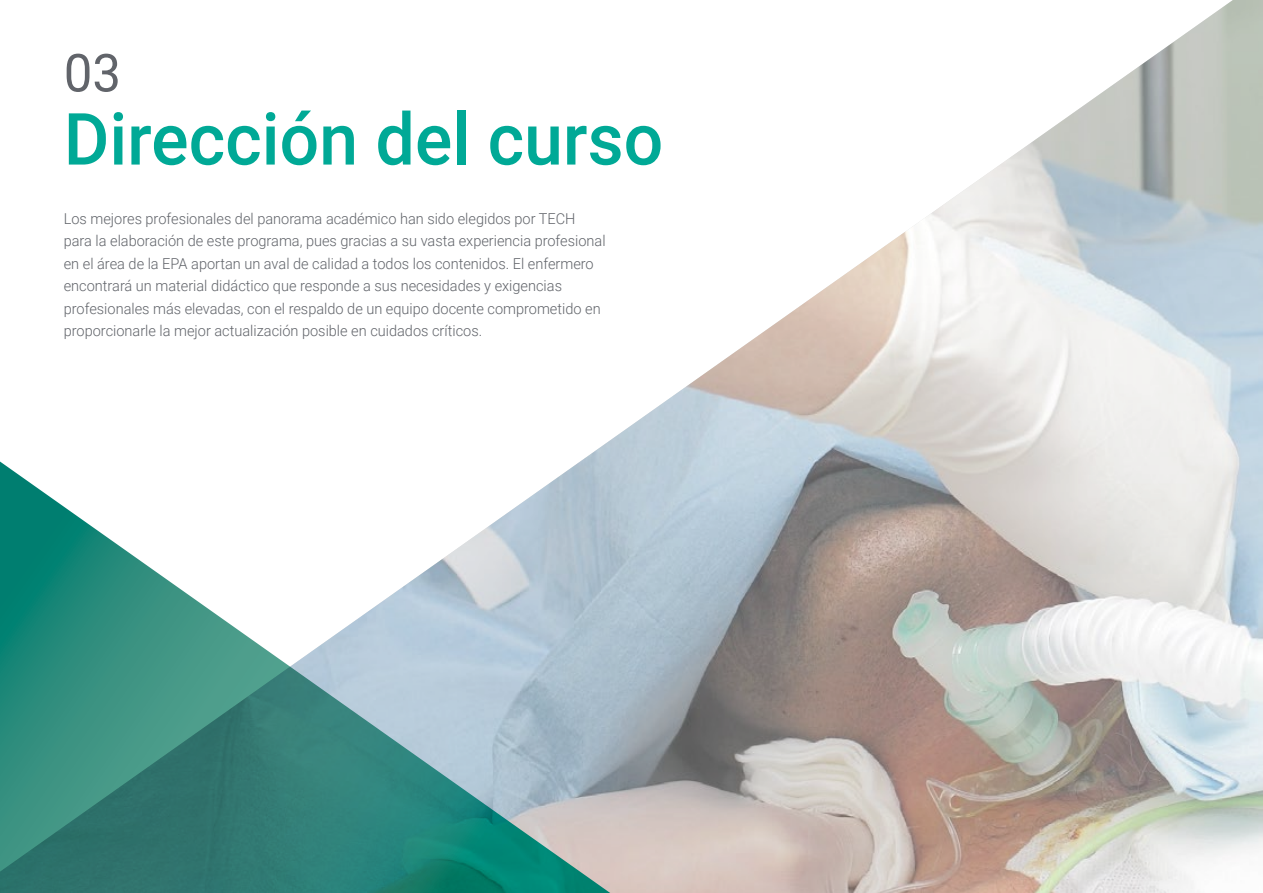
<style>
.page{position:relative;width:1263px;height:893px;background:#fff}
.page>*{position:absolute;margin:0;border:0;box-sizing:border-box;transform-origin:0 0}
.t1{font:500 72px "Roboto";color:#00a996}
.t2{font:52.5px "Roboto";color:#61646a}
.t3{font:300 15px/22.5px "Roboto";color:#61646a}
</style>
<div class="page">
<img style="left:602px;top:0;width:661px;height:893px">
<svg style="left:0;top:446px;width:640px;height:447px"></svg>
<h2 class="t2" style="left:64px;top:36px;width:59px">03</h2>
<h1 class="t1" style="left:64px;top:89px;width:601px">Dirección del curso</h1>
<p class="t3" style="left:64px;top:207px;width:543px">Los mejores profesionales del panorama académico han sido elegidos por TECH para la elaboración de este programa, pues gracias a su vasta experiencia profesional en el área de la EPA aportan un aval de calidad a todos los contenidos. El enfermero encontrará un material didáctico que responde a sus necesidades y exigencias profesionales más elevadas, con el respaldo de un equipo docente comprometido en proporcionarle la mejor actualización posible en cuidados críticos.</p>
</div>
